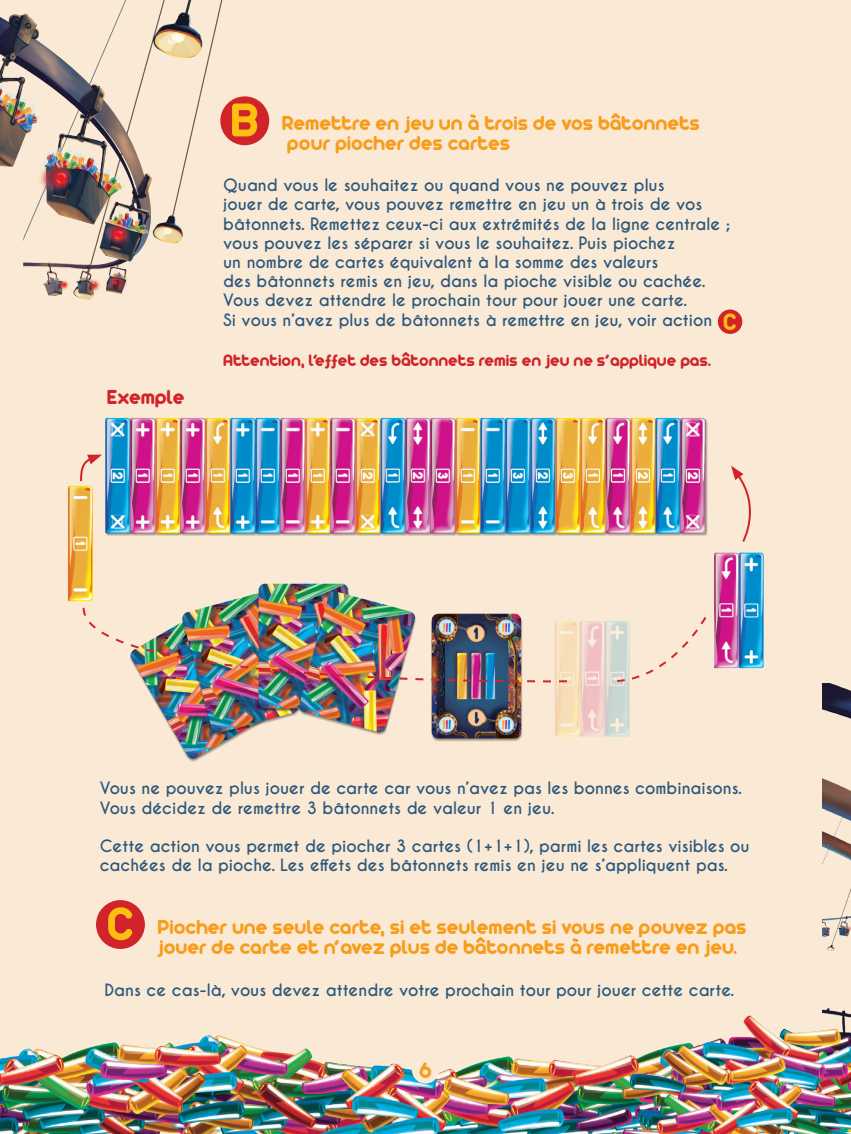
<style>
.page{position:relative;width:851px;height:1134px;background:#fff}
.page>*{position:absolute;margin:0;border:0;box-sizing:border-box;transform-origin:0 0}
.t1{font:51.4px "Arista 2.0";color:#fdc011}
.t2{font:25.8px "Arista 2.0";color:#fdc011}
.t3{font:24px "Arista 2.0";color:#f89c1c}
.textxe{font:22px/20px "Arista 2.0";color:#f89c1c}
.textxe-2{font:22px "Arista 2.0";color:#d1232a}
.textxe-3{font:18px "Arista 2.0";color:#d1232a}
.textxe-4{font:700 16px/19.2px "Caviar Dreams";color:#2c577c}
</style>
<div class="page">
<div style="left:0;top:0;width:850px;height:1134px;background:#faead5"></div>
<img style="left:0;top:1035px;width:567px;height:99px">
<img style="left:0;top:0;width:270px;height:300px">
<img style="left:67px;top:417px;width:697px;height:345px">
<img style="left:646px;top:666px;width:204px;height:285px">
<img style="left:567px;top:1008px;width:283px;height:126px">
<div style="left:412px;top:1056px;width:27px;height:27px;background:#faead5;border-radius:50%"></div>
<div style="left:220px;top:96px;width:49px;height:49px;background:#d1232a;border-radius:50%"></div>
<div style="left:96px;top:900px;width:49px;height:49px;background:#d1232a;border-radius:50%"></div>
<div style="left:717px;top:309px;width:25px;height:25px;background:#d1232a;border-radius:50%"></div>
<img style="left:82px;top:606px;width:487px;height:82px">
<svg style="left:731px;top:466px;width:30px;height:77px"></svg>
<svg style="left:615px;top:615px;width:92px;height:68px"></svg>
<svg style="left:79px;top:455px;width:23px;height:28px"></svg>
<p class="t1" style="left:230px;top:89px;width:30px">B</p>
<p class="textxe" style="left:282px;top:113px;width:419px">Remettre en jeu un à trois de vos bâtonnets</p>
<p class="textxe" style="left:287px;top:133px;width:224px">pour piocher des cartes</p>
<p class="textxe-4" style="left:223px;top:176px;width:509px">Quand vous le souhaitez ou quand vous ne pouvez plus<br>jouer de carte, vous pouvez remettre en jeu un à trois de vos bâtonnets. Remettez ceux-ci aux extrémités de la ligne centrale ; vous pouvez les séparer si vous le souhaitez. Puis piochez<br>un nombre de cartes équivalent à la somme des valeurs<br>des bâtonnets remis en jeu, dans la pioche visible ou cachée.</p>
<p class="textxe-4" style="left:223px;top:291px;width:490px;line-height:20px">Vous devez attendre le prochain tour pour jouer une carte.<br>Si vous n’avez plus de bâtonnets à remettre en jeu, voir action</p>
<p class="t2" style="left:723px;top:306px;width:15px">C</p>
<p class="textxe-2" style="left:107px;top:383px;width:79px">Exemple</p>
<p class="textxe-3" style="left:223px;top:349px;width:489px">Attention, l’effet des bâtonnets remis en jeu ne s’applique pas.</p>
<p class="textxe-4" style="left:100px;top:779px;width:643px">Vous ne pouvez plus jouer de carte car vous n’avez pas les bonnes combinaisons.<br>Vous décidez de remettre 3 bâtonnets de valeur 1 en jeu.</p>
<p class="textxe-4" style="left:100px;top:837px;width:651px">Cette action vous permet de piocher 3 cartes (1+1+1), parmi les cartes visibles ou cachées de la pioche. Les effets des bâtonnets remis en jeu ne s’appliquent pas.</p>
<p class="t1" style="left:107px;top:892px;width:28px">C</p>
<p class="textxe" style="left:158px;top:916px;width:590px">Piocher une seule carte, si et seulement si vous ne pouvez pas jouer de carte et n’avez plus de bâtonnets à remettre en jeu.</p>
<p class="textxe-4" style="left:104px;top:981px;width:631px">Dans ce cas-là, vous devez attendre votre prochain tour pour jouer cette carte.</p>
<p class="t3" style="left:419px;top:1055px;width:14px">6</p>
</div>
